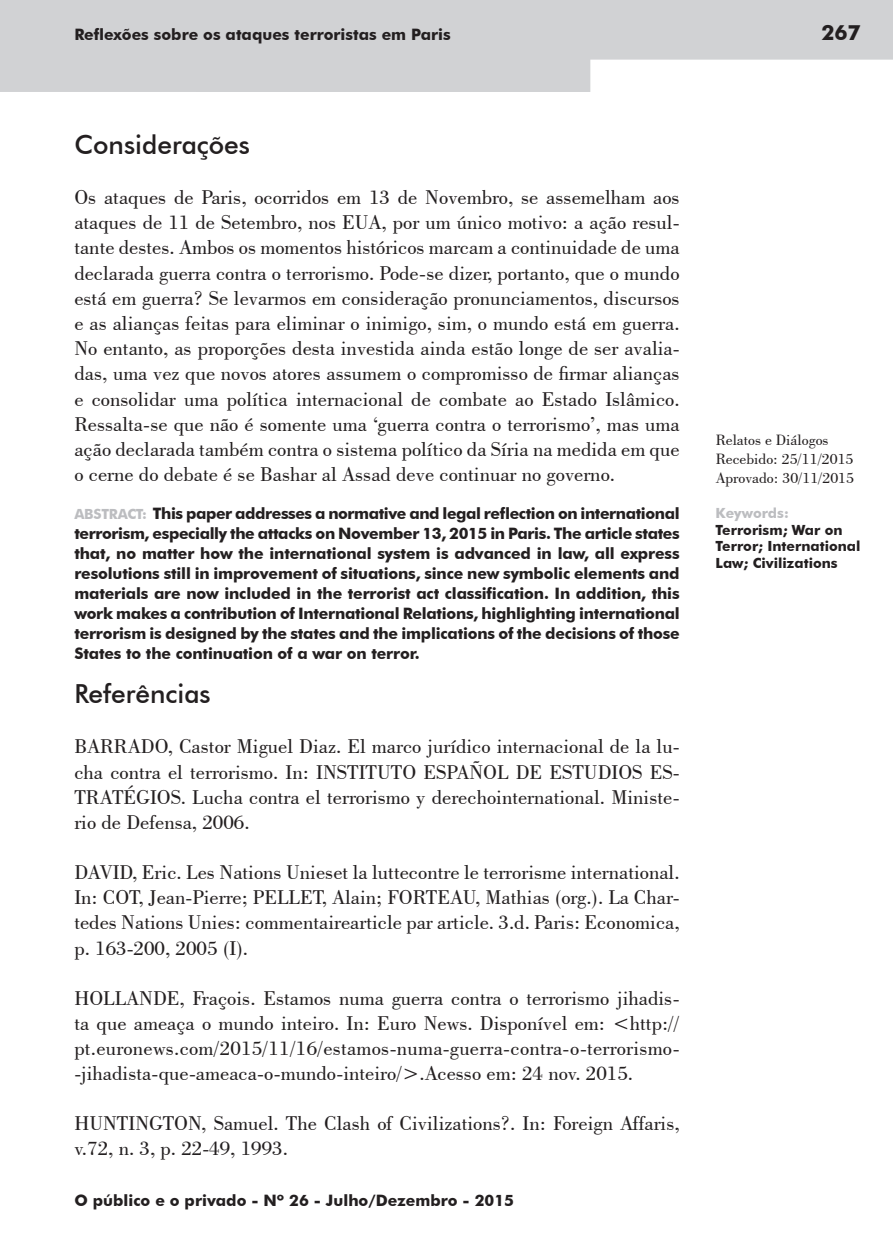
<style>
.page{position:relative;width:893px;height:1244px;background:#fff}
.page>*{position:absolute;margin:0;border:0;box-sizing:border-box;transform-origin:0 0}
.t1{font:500 26.25px "Futura BT";color:#231f20}
.t2{font:21px/25.2px "Bodoni BT";color:#231f20;text-align:justify}
.t3{font:700 21px "Futura BT";color:#231f20}
.Body_Text_2{font:700 15.75px/19.9px "Futura BT";color:#231f20;text-align:justify}
.t4{font:15.75px "Bodoni BT";color:#231f20}
.Body_Text_2-2{font:700 14px/16.8px "Futura BT";color:#231f20}
.s1{font-size:14px;color:#bcbdc0}
.s2{color:#bcbdc0}
</style>
<div class="page">
<div style="left:0;top:0;width:893px;height:60px;background:#d1d2d4"></div>
<div style="left:0;top:0;width:590px;height:92px;background:#d1d2d4"></div>
<p class="Body_Text_2" style="left:74px;top:24px;width:378px">Reflexões sobre os ataques terroristas em Paris</p>
<p class="t3" style="left:821px;top:20px;width:41px">267</p>
<p class="t1" style="left:74px;top:129px;width:177px">Considerações</p>
<p class="t2" style="left:74px;top:184px;width:607px">Os ataques de Paris, ocorridos em 13 de Novembro, se assemelham aos ataques de 11 de Setembro, nos EUA, por um único motivo: a ação resul&shy;tante destes. Ambos os momentos históricos marcam a continuidade de uma declarada guerra contra o terrorismo. Pode-se dizer, portanto, que o mundo está em guerra? Se levarmos em consideração pronunciamentos, discursos e as alianças feitas para eliminar o inimigo, sim, o mundo está em guerra.<br>No entanto, as proporções desta investida ainda estão longe de ser avalia&shy;das, uma vez que novos atores assumem o compromisso de firmar alianças e consolidar uma política internacional de combate ao Estado Islâmico.<br>Ressalta-se que não é somente uma ‘guerra contra o terrorismo’, mas uma ação declarada também contra o sistema político da Síria na medida em que o cerne do debate é se Bashar al Assad deve continuar no governo.</p>
<p class="Body_Text_2" style="left:74px;top:503px;width:607px"><span class="s1">ABSTRACT:</span> This paper addresses a normative and legal reflection on international terrorism, especially the attacks on November 13, 2015 in Paris. The article states that, no matter how the international system is advanced in law, all express resolutions still in improvement of situations, since new symbolic elements and materials are now included in the terrorist act classification. In addition, this work makes a contribution of International Relations, highlighting international terrorism is designed by the states and the implications of the decisions of those States to the continuation of a war on terror.</p>
<p class="t1" style="left:74px;top:678px;width:138px">Referências</p>
<p class="t2" style="left:74px;top:733px;width:607px">BARRADO, Castor Miguel Diaz. El marco jurídico internacional de la lu&shy;cha contra el terrorismo. In: INSTITUTO ESPAÑOL DE ESTUDIOS ES-TRATÉGIOS. Lucha contra el terrorismo y derechointernational. Ministe&shy;rio de Defensa, 2006.</p>
<p class="t2" style="left:74px;top:859px;width:607px">DAVID, Eric. Les Nations Unieset la luttecontre le terrorisme international.<br>In: COT, Jean-Pierre; PELLET, Alain; FORTEAU, Mathias (org.). La Char&shy;tedes Nations Unies: commentairearticle par article. 3.d. Paris: Economica, p. 163-200, 2005 (I).</p>
<p class="t2" style="left:74px;top:984px;width:607px">HOLLANDE, Fraçois. Estamos numa guerra contra o terrorismo jihadis&shy;ta que ameaça o mundo inteiro. In: Euro News. Disponível em: &lt;http:// pt.euronews.com/2015/11/16/estamos-numa-guerra-contra-o-terrorismo--jihadista-que-ameaca-o-mundo-inteiro/&gt;.Acesso em: 24 nov. 2015.</p>
<p class="t2" style="left:74px;top:1110px;width:607px">HUNTINGTON, Samuel. The Clash of Civilizations?. In: Foreign Affaris, v.72, n. 3, p. 22-49, 1993.</p>
<p class="Body_Text_2" style="left:74px;top:1190px;width:441px">O público e o privado - Nº 26 - Julho/Dezembro - 2015</p>
<p class="t4" style="left:716px;top:431px;width:114px">Relatos e Diálogos</p>
<p class="t4" style="left:716px;top:449px;width:139px">Recebido: 25/11/2015</p>
<p class="t4" style="left:716px;top:468px;width:140px">Aprovado: 30/11/2015</p>
<p class="Body_Text_2-2" style="left:716px;top:504px;width:146px"><span class="s2">Keywords:<br></span>Terrorism; War on<br>Terror; International<br>Law; Civilizations</p>
</div>
